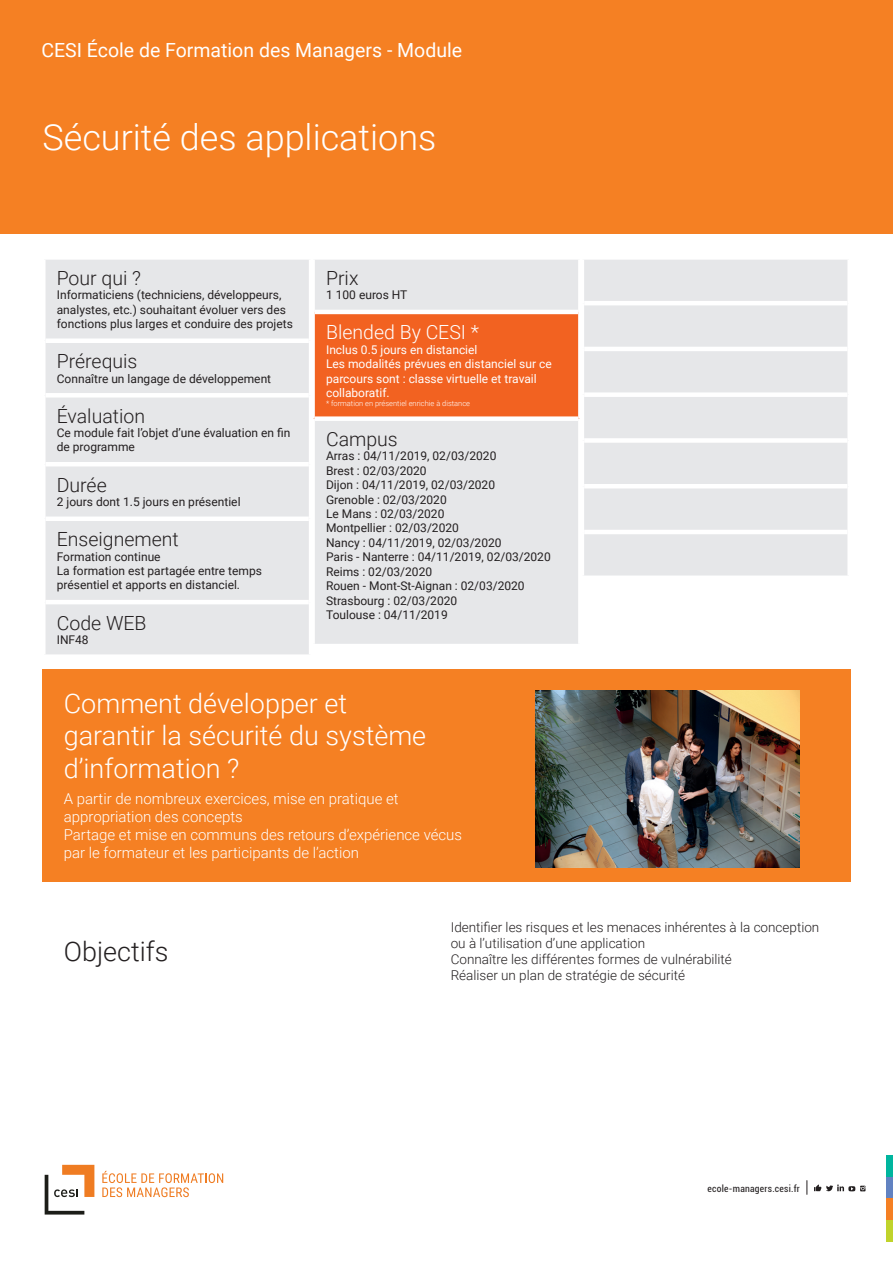
<style>
.page{position:relative;width:893px;height:1263px;background:#fff}
.page>*{position:absolute;margin:0;border:0;box-sizing:border-box;transform-origin:0 0}
.t1{font:300 36px "Roboto";color:#fff}
.t2{font:300 27px/32.4px "Roboto";color:#fff}
.t3{font:300 27px "Roboto";color:#231f20}
.t4{font:300 19.5px "Roboto";color:#231f20}
.t5{font:19.5px "Roboto";color:#fff}
.t6{font:300 19.5px "Roboto";color:#fff}
.t7{font:300 15px/18px "Roboto";color:#fff}
.t8{font:300 13.5px/16.2px "Roboto";color:#231f20}
.t9{font:12px/14.4px "Roboto";color:#231f20}
.t10{font:12px/14.4px "Roboto";color:#fff}
.t11{font:condensed 9.6px "Roboto";letter-spacing:.025em;color:#231f20}
.t12{font:300 7.5px "Roboto";color:#fff}
</style>
<div class="page">
<div style="left:0;top:0;width:893px;height:234px;background:#f58023"></div>
<div style="left:46px;top:260px;width:263px;height:394px;background:#e6e7e9"></div>
<div style="left:46px;top:338px;width:263px;height:5px;background:#fff"></div>
<hr style="left:46px;top:393px;width:263px;height:4px;background:#fff">
<hr style="left:46px;top:462px;width:263px;height:4px;background:#fff">
<div style="left:46px;top:516px;width:263px;height:5px;background:#fff"></div>
<hr style="left:46px;top:600px;width:263px;height:4px;background:#fff">
<div style="left:315px;top:260px;width:263px;height:384px;background:#e6e7e9"></div>
<div style="left:313px;top:312px;width:267px;height:107px;background:#f26221"></div>
<hr style="left:312px;top:312px;width:3px;height:107px;background:#fff">
<hr style="left:578px;top:312px;width:3px;height:107px;background:#fff">
<hr style="left:315px;top:310px;width:263px;height:4px;background:#fff">
<div style="left:315px;top:416px;width:263px;height:5px;background:#fff"></div>
<div style="left:584px;top:260px;width:263px;height:315px;background:#e6e7e9"></div>
<hr style="left:584px;top:301px;width:263px;height:4px;background:#fff">
<hr style="left:584px;top:347px;width:263px;height:4px;background:#fff">
<div style="left:584px;top:392px;width:263px;height:5px;background:#fff"></div>
<div style="left:584px;top:438px;width:263px;height:5px;background:#fff"></div>
<hr style="left:584px;top:484px;width:263px;height:4px;background:#fff">
<hr style="left:584px;top:530px;width:263px;height:4px;background:#fff">
<div style="left:43px;top:669px;width:808px;height:213px;background:#f58023"></div>
<img style="left:535px;top:690px;width:265px;height:177px">
<div style="left:886px;top:1220px;width:7px;height:21px;background:#c0d32b"></div>
<div style="left:886px;top:1198px;width:7px;height:22px;background:#f58023"></div>
<div style="left:886px;top:1176px;width:7px;height:22px;background:#6182c1"></div>
<div style="left:886px;top:1155px;width:7px;height:21px;background:#00b59e"></div>
<svg style="left:807px;top:1180px;width:1px;height:14px"></svg>
<svg style="left:814px;top:1184px;width:51px;height:7px"></svg>
<svg style="left:45px;top:1165px;width:49px;height:49px"></svg>
<svg style="left:102px;top:1171px;width:121px;height:26px"></svg>
<h3 class="t5" style="left:41px;top:37px;width:422px">CESI École de Formation des Managers - Module</h3>
<h1 class="t1" style="left:43px;top:112px;width:395px">Sécurité des applications</h1>
<h3 class="t4" style="left:57px;top:264px;width:86px">Pour qui ?</h3>
<p class="t9" style="left:57px;top:287px;width:238px">Informaticiens (techniciens, développeurs, analystes, etc.) souhaitant évoluer vers des fonctions plus larges et conduire des projets</p>
<h3 class="t4" style="left:57px;top:347px;width:82px">Prérequis</h3>
<p class="t9" style="left:57px;top:371px;width:216px">Connaître un langage de développement</p>
<h3 class="t4" style="left:57px;top:402px;width:90px">Évaluation</h3>
<p class="t9" style="left:57px;top:425px;width:235px">Ce module fait l’objet d’une évaluation en fin de programme</p>
<h3 class="t4" style="left:57px;top:471px;width:52px">Durée</h3>
<p class="t9" style="left:57px;top:494px;width:185px">2 jours dont 1.5 jours en présentiel</p>
<h3 class="t4" style="left:57px;top:526px;width:124px">Enseignement</h3>
<p class="t9" style="left:57px;top:549px;width:207px">Formation continue<br>La formation est partagée entre temps présentiel et apports en distanciel.</p>
<h3 class="t4" style="left:57px;top:609px;width:91px">Code WEB</h3>
<p class="t9" style="left:57px;top:632px;width:33px">INF48</p>
<h3 class="t4" style="left:326px;top:264px;width:34px">Prix</h3>
<p class="t9" style="left:326px;top:287px;width:83px">1 100 euros HT</p>
<h3 class="t6" style="left:326px;top:319px;width:155px">Blended By CESI *</h3>
<p class="t10" style="left:326px;top:342px;width:227px">Inclus 0.5 jours en distanciel<br>Les modalités prévues en distanciel sur ce parcours sont : classe virtuelle et travail collaboratif.</p>
<p class="t12" style="left:326px;top:398px;width:146px">* formation en présentiel enrichie à distance</p>
<h3 class="t4" style="left:326px;top:425px;width:73px">Campus</h3>
<p class="t9" style="left:326px;top:449px;width:226px">Arras : 04/11/2019, 02/03/2020<br>Brest : 02/03/2020<br>Dijon : 04/11/2019, 02/03/2020<br>Grenoble : 02/03/2020<br>Le Mans : 02/03/2020<br>Montpellier : 02/03/2020<br>Nancy : 04/11/2019, 02/03/2020<br>Paris - Nanterre : 04/11/2019, 02/03/2020<br>Reims : 02/03/2020<br>Rouen - Mont-St-Aignan : 02/03/2020<br>Strasbourg : 02/03/2020<br>Toulouse : 04/11/2019</p>
<h2 class="t2" style="left:64px;top:686px;width:364px">Comment développer et garantir la sécurité du système d’information ?</h2>
<p class="t7" style="left:64px;top:789px;width:400px">A partir de nombreux exercices, mise en pratique et appropriation des concepts<br>Partage et mise en communs des retours d’expérience vécus par le formateur et les participants de l’action</p>
<h2 class="t3" style="left:64px;top:932px;width:106px">Objectifs</h2>
<p class="t8" style="left:451px;top:918px;width:370px">Identifier les risques et les menaces inhérentes à la conception ou à l’utilisation d’une application<br>Connaître les différentes formes de vulnérabilité<br>Réaliser un plan de stratégie de sécurité</p>
<p class="t11" style="left:707px;top:1182px;width:94px">ecole-managers.cesi.fr</p>
</div>
